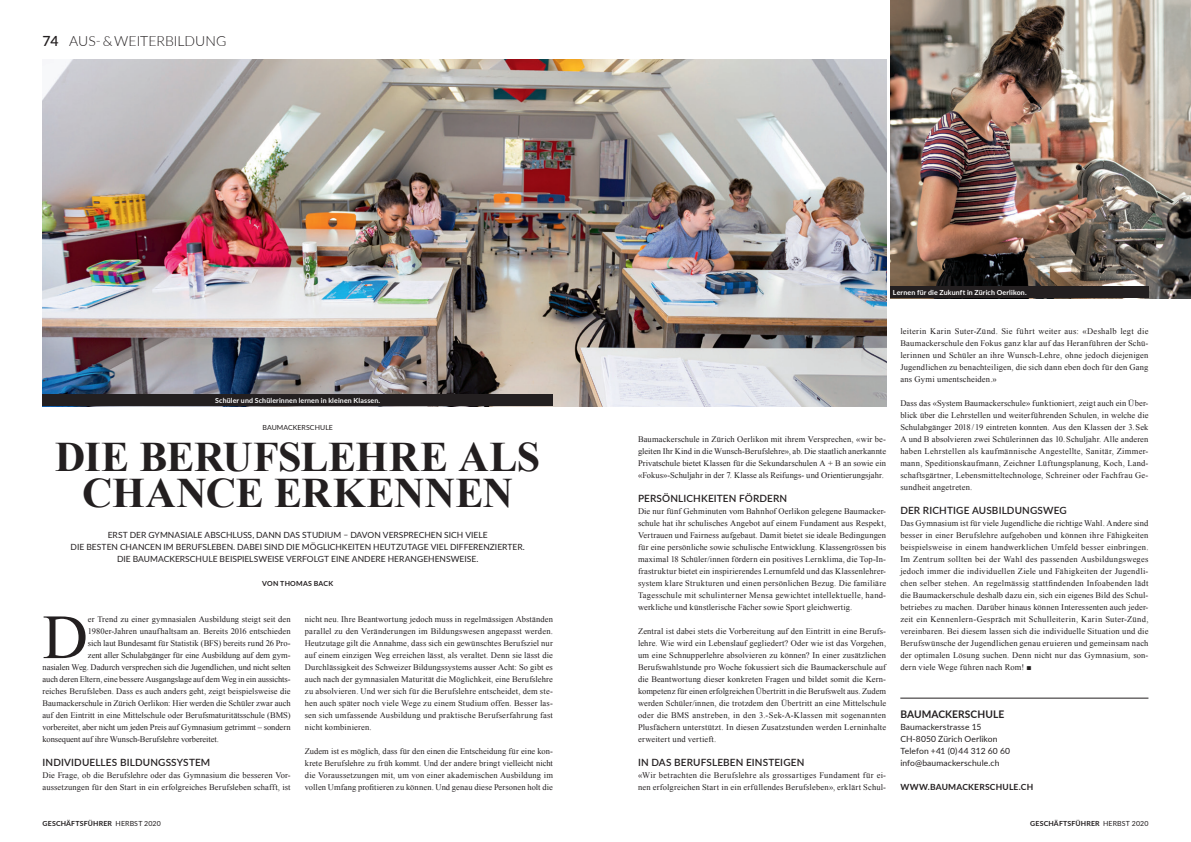
<style>
.page{position:relative;width:1191px;height:842px;background:#fff}
.page>*{position:absolute;margin:0;border:0;box-sizing:border-box;transform-origin:0 0}
.Initial{font:62.9px "Times New Roman";color:#231f20}
.Spitzmarke__Autor__B{font:700 42px "Times New Roman";letter-spacing:-.01em;color:#231f20}
.t1{font:300 14px "Lato";color:#231f20}
.Kontakt_und_Weitere{font:700 10.5px "Lato";letter-spacing:.01em;color:#231f20}
.Lauftext_Titel{font:600 10px "Lato";letter-spacing:.015em;color:#231f20}
.Lauftext{font:8.5px/12px "Times New Roman";letter-spacing:.02em;color:#231f20;text-align:justify}
.Initial-2{font:8.5px "Times New Roman";color:#231f20}
.Lead{font:8.5px "Lato";color:#231f20}
.Kontakt_und_Weitere-2{font:8.5px "Lato";letter-spacing:.01em;color:#231f20}
.Webadresse{font:700 8.5px "Lato";letter-spacing:.02em;color:#231f20}
.Bildlegende{font:700 7px "Lato";letter-spacing:.02em;color:#fff}
.von_Autor{font:700 7px "Lato";letter-spacing:.02em;color:#231f20}
.Spitzmarke__Autor__B-2{font:7px "Lato";letter-spacing:.01em;color:#231f20}
.s1{font-weight:600}
.s2{font-weight:400}
</style>
<div class="page">
<img style="left:43px;top:60px;width:843px;height:346px">
<div style="left:43px;top:395px;width:510px;height:11px;background:#231f20"></div>
<hr style="left:900px;top:698px;width:248px;height:1px;background:#231f20">
<img style="left:890px;top:0;width:301px;height:298px">
<div style="left:890px;top:287px;width:258px;height:11px;background:#231f20"></div>
<h3 class="t1" style="left:43px;top:31px;width:185px"><span class="s1">74</span> AUS- &amp; WEITERBILDUNG</h3>
<p class="Bildlegende" style="left:215px;top:395px;width:167px">Schüler und Schülerinnen lernen in kleinen Klassen.</p>
<p class="Spitzmarke__Autor__B-2" style="left:262px;top:422px;width:72px">BAUMACKERSCHULE</p>
<p class="Spitzmarke__Autor__B" style="left:55px;top:428px;width:486px">DIE BERUFSLEHRE ALS</p>
<p class="Spitzmarke__Autor__B" style="left:82px;top:464px;width:432px">CHANCE ERKENNEN</p>
<p class="Lead" style="left:108px;top:529px;width:381px">ERST DER GYMNASIALE ABSCHLUSS, DANN DAS STUDIUM – DAVON VERSPRECHEN SICH VIELE</p>
<p class="Lead" style="left:71px;top:541px;width:456px">DIE BESTEN CHANCEN IM BERUFSLEBEN. DABEI SIND DIE MÖGLICHKEITEN HEUTZUTAGE VIEL DIFFERENZIERTER.</p>
<p class="Lead" style="left:117px;top:553px;width:363px">DIE BAUMACKERSCHULE BEISPIELSWEISE VERFOLGT EINE ANDERE HERANGEHENSWEISE.</p>
<p class="von_Autor" style="left:262px;top:578px;width:72px">VON THOMAS BACK</p>
<p class="Initial" style="left:43px;top:595px;width:47px">D</p>
<p class="Initial-2" style="left:88px;top:613px;width:204px">er Trend zu einer gymnasialen Ausbildung steigt seit den</p>
<p class="Lauftext" style="left:305px;top:613px;width:250px">nicht neu. Ihre Beantwortung jedoch muss in regelmässigen Abständen parallel zu den Veränderungen im Bildungswesen angepasst werden.<br>Heutzutage gilt die Annahme, dass sich ein gewünschtes Berufsziel nur auf einem einzigen Weg erreichen lässt, als veraltet. Denn sie lässt die Durchlässigkeit des Schweizer Bildungssystems ausser Acht: So gibt es auch nach der gymnasialen Maturität die Möglichkeit, eine Berufslehre zu absolvieren. Und wer sich für die Berufslehre entscheidet, dem ste&shy;hen auch später noch viele Wege zu einem Studium offen. Besser las&shy;sen sich umfassende Ausbildung und praktische Berufserfahrung fast nicht kombinieren.</p>
<p class="Lauftext" style="left:305px;top:745px;width:250px">Zudem ist es möglich, dass für den einen die Entscheidung für eine kon&shy;krete Berufslehre zu früh kommt. Und der andere bringt vielleicht nicht die Voraussetzungen mit, um von einer akademischen Ausbildung im vollen Umfang profitieren zu können. Und genau diese Personen holt die</p>
<p class="Initial-2" style="left:88px;top:625px;width:204px">1980er-Jahren unaufhaltsam an. Bereits 2016 entschieden</p>
<p class="Initial-2" style="left:88px;top:637px;width:204px">sich laut Bundesamt für Statistik (BFS) bereits rund 26 Pro-</p>
<p class="Initial-2" style="left:88px;top:649px;width:204px">zent aller Schulabgänger für eine Ausbildung auf dem gym-</p>
<p class="Initial-2" style="left:43px;top:661px;width:250px">nasialen Weg. Dadurch versprechen sich die Jugendlichen, und nicht selten</p>
<p class="Initial-2" style="left:43px;top:673px;width:250px">auch deren Eltern, eine bessere Ausgangslage auf dem Weg in ein aussichts-</p>
<p class="Initial-2" style="left:43px;top:685px;width:250px">reiches Berufsleben. Dass es auch anders geht, zeigt beispielsweise die</p>
<p class="Initial-2" style="left:43px;top:697px;width:250px">Baumackerschule in Zürich Oerlikon: Hier werden die Schüler zwar auch</p>
<p class="Initial-2" style="left:43px;top:709px;width:250px">auf den Eintritt in eine Mittelschule oder Berufsmaturitätsschule (BMS)</p>
<p class="Initial-2" style="left:43px;top:721px;width:250px">vorbereitet, aber nicht um jeden Preis auf Gymnasium getrimmt – sondern</p>
<p class="Initial-2" style="left:43px;top:733px;width:178px">konsequent auf ihre Wunsch-Berufslehre vorbereitet.</p>
<p class="Lauftext_Titel" style="left:43px;top:755px;width:169px">INDIVIDUELLES BILDUNGSSYSTEM</p>
<p class="Lauftext" style="left:43px;top:769px;width:250px">Die Frage, ob die Berufslehre oder das Gymnasium die besseren Vor&shy;aussetzungen für den Start in ein erfolgreiches Berufsleben schafft, ist</p>
<p class="Bildlegende" style="left:893px;top:287px;width:135px">Lernen für die Zukunft in Zürich Oerlikon.</p>
<p class="Lauftext" style="left:638px;top:433px;width:250px">Baumackerschule in Zürich Oerlikon mit ihrem Versprechen, «wir be&shy;gleiten Ihr Kind in die Wunsch-Berufslehre», ab. Die staatlich anerkannte Privatschule bietet Klassen für die Sekundarschulen A + B an sowie ein «Fokus»-Schuljahr in der 7. Klasse als Reifungs- und Orientierungsjahr.</p>
<p class="Lauftext_Titel" style="left:638px;top:491px;width:151px">PERSÖNLICHKEITEN FÖRDERN</p>
<p class="Lauftext" style="left:638px;top:505px;width:250px">Die nur fünf Gehminuten vom Bahnhof Oerlikon gelegene Baumacker&shy;schule hat ihr schulisches Angebot auf einem Fundament aus Respekt, Vertrauen und Fairness aufgebaut. Damit bietet sie ideale Bedingungen für eine persönliche sowie schulische Entwicklung. Klassengrössen bis maximal 18 Schüler/innen fördern ein positives Lernklima, die Top-In&shy;frastruktur bietet ein inspirierendes Lernumfeld und das Klassenlehrer&shy;system klare Strukturen und einen persönlichen Bezug. Die familiäre Tagesschule mit schulinterner Mensa gewichtet intellektuelle, hand&shy;werkliche und künstlerische Fächer sowie Sport gleichwertig.</p>
<p class="Lauftext" style="left:638px;top:625px;width:250px">Zentral ist dabei stets die Vorbereitung auf den Eintritt in eine Berufs&shy;lehre. Wie wird ein Lebenslauf gegliedert? Oder wie ist das Vorgehen, um eine Schnupperlehre absolvieren zu können? In einer zusätzlichen Berufswahlstunde pro Woche fokussiert sich die Baumackerschule auf die Beantwortung dieser konkreten Fragen und bildet somit die Kern&shy;kompetenz für einen erfolgreichen Übertritt in die Berufswelt aus. Zudem werden Schüler/innen, die trotzdem den Übertritt an eine Mittelschule oder die BMS anstreben, in den 3.-Sek-A-Klassen mit sogenannten Plusfächern unterstützt. In diesen Zusatzstunden werden Lerninhalte erweitert und vertieft.</p>
<p class="Lauftext_Titel" style="left:638px;top:755px;width:168px">IN DAS BERUFSLEBEN EINSTEIGEN</p>
<p class="Lauftext" style="left:638px;top:769px;width:250px">«Wir betrachten die Berufslehre als grossartiges Fundament für ei&shy;nen erfolgreichen Start in ein erfüllendes Berufsleben», erklärt Schul-</p>
<p class="Lauftext" style="left:900px;top:325px;width:250px">leiterin Karin Suter-Zünd. Sie führt weiter aus: «Deshalb legt die Baumackerschule den Fokus ganz klar auf das Heranführen der Schü&shy;lerinnen und Schüler an ihre Wunsch-Lehre, ohne jedoch diejenigen Jugendlichen zu benachteiligen, die sich dann eben doch für den Gang ans Gymi umentscheiden.»</p>
<p class="Lauftext" style="left:900px;top:397px;width:250px">Dass das «System Baumackerschule» funktioniert, zeigt auch ein Über&shy;blick über die Lehrstellen und weiterführenden Schulen, in welche die Schulabgänger 2018 /19 eintreten konnten. Aus den Klassen der 3.Sek A und B absolvieren zwei Schülerinnen das 10.Schuljahr. Alle anderen haben Lehrstellen als kaufmännische Angestellte, Sanitär, Zimmer&shy;mann, Speditionskaufmann, Zeichner Lüftungsplanung, Koch, Land&shy;schaftsgärtner, Lebensmitteltechnologe, Schreiner oder Fachfrau Ge&shy;sundheit angetreten.</p>
<p class="Lauftext_Titel" style="left:900px;top:503px;width:168px">DER RICHTIGE AUSBILDUNGSWEG</p>
<p class="Lauftext" style="left:900px;top:517px;width:250px">Das Gymnasium ist für viele Jugendliche die richtige Wahl. Andere sind besser in einer Berufslehre aufgehoben und können ihre Fähigkeiten beispielsweise in einem handwerklichen Umfeld besser einbringen.<br>Im Zentrum sollten bei der Wahl des passenden Ausbildungsweges jedoch immer die individuellen Ziele und Fähigkeiten der Jugendli&shy;chen selber stehen. An regelmässig stattfindenden Infoabenden lädt die Baumackerschule deshalb dazu ein, sich ein eigenes Bild des Schul&shy;betriebes zu machen. Darüber hinaus können Interessenten auch jeder&shy;zeit ein Kennenlern-Gespräch mit Schulleiterin, Karin Suter-Zünd, vereinbaren. Bei diesem lassen sich die individuelle Situation und die Berufswünsche der Jugendlichen genau eruieren und gemeinsam nach der optimalen Lösung suchen. Denn nicht nur das Gymnasium, son&shy;dern viele Wege führen nach Rom! ■</p>
<p class="Kontakt_und_Weitere" style="left:900px;top:706px;width:105px">BAUMACKERSCHULE</p>
<p class="Kontakt_und_Weitere-2" style="left:900px;top:721px;width:83px">Baumackerstrasse 15</p>
<p class="Kontakt_und_Weitere-2" style="left:900px;top:733px;width:99px">CH-8050 Zürich Oerlikon</p>
<p class="Kontakt_und_Weitere-2" style="left:900px;top:745px;width:111px">Telefon +41 (0) 44 312 60 60</p>
<p class="Kontakt_und_Weitere-2" style="left:900px;top:757px;width:101px">info@baumackerschule.ch</p>
<p class="Webadresse" style="left:900px;top:781px;width:134px">WWW.BAUMACKERSCHULE.CH</p>
<p class="von_Autor" style="left:43px;top:818px;width:120px">GESCHÄFTSFÜHRER <span class="s2">HERBST 2020</span></p>
<p class="von_Autor" style="left:1030px;top:818px;width:120px">GESCHÄFTSFÜHRER <span class="s2">HERBST 2020</span></p>
</div>
